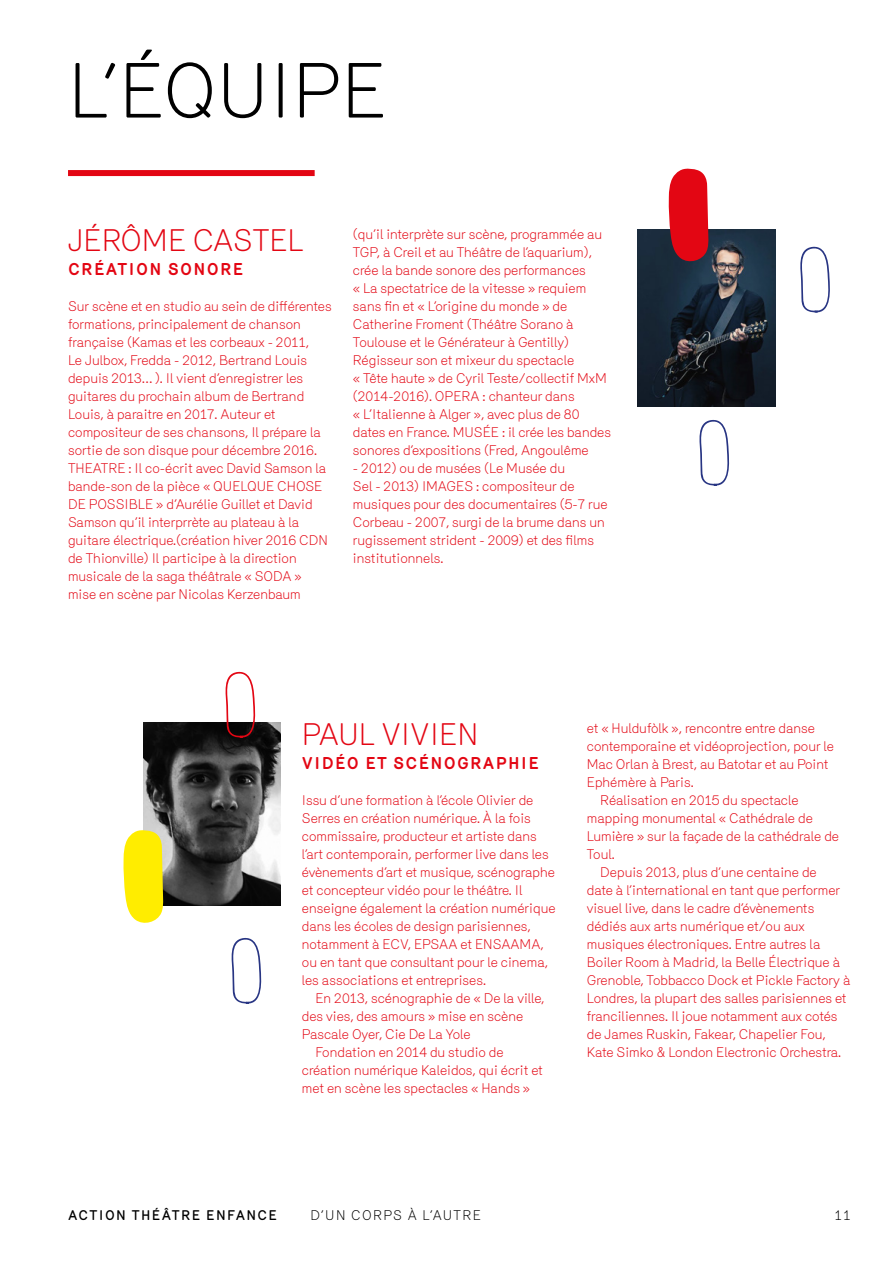
<style>
.page{position:relative;width:893px;height:1263px;background:#fff}
.page>*{position:absolute;margin:0;border:0;box-sizing:border-box;transform-origin:0 0}
.t1{font:300 75px "Mercury";color:#000}
.t2{font:300 30px "Mercury";color:#e30613}
.t3{font:700 16.5px "Mercury";letter-spacing:.075em;color:#e30613}
.t4{font:300 13.5px/18px "Mercury";color:#e30613}
.t5{font:500 13.5px "Mercury";letter-spacing:.1em;color:#000}
.t6{font:300 13.5px "Mercury";letter-spacing:.1em;color:#000}
</style>
<div class="page">
<div style="left:68px;top:170px;width:247px;height:6px;background:#e30613"></div>
<img style="left:638px;top:230px;width:137px;height:177px">
<img style="left:143px;top:723px;width:138px;height:183px">
<svg style="left:800px;top:246px;width:30px;height:67px"></svg>
<svg style="left:669px;top:168px;width:39px;height:96px;background:#d21724"></svg>
<svg style="left:699px;top:419px;width:31px;height:67px"></svg>
<svg style="left:231px;top:937px;width:31px;height:67px"></svg>
<svg style="left:123px;top:829px;width:40px;height:94px;background:#fded24"></svg>
<svg style="left:222px;top:671px;width:36px;height:68px"></svg>
<h1 class="t1" style="left:68px;top:48px;width:320px">L’ÉQUIPE</h1>
<h2 class="t2" style="left:68px;top:224px;width:237px">JÉRÔME CASTEL</h2>
<p class="t3" style="left:68px;top:260px;width:177px">CRÉATION SONORE</p>
<p class="t4" style="left:68px;top:298px;width:265px">Sur scène et en studio au sein de différentes formations, principalement de chanson française (Kamas et les corbeaux - 2011,<br>Le Julbox, Fredda - 2012, Bertrand Louis depuis 2013… ). Il vient d’enregistrer les guitares du prochain album de Bertrand Louis, à paraitre en 2017. Auteur et compositeur de ses chansons, Il prépare la sortie de son disque pour décembre 2016.<br>THEATRE : Il co-écrit avec David Samson la bande-son de la pièce « QUELQUE CHOSE DE POSSIBLE » d’Aurélie Guillet et David Samson qu’il interprrète au plateau à la guitare électrique.(création hiver 2016 CDN de Thionville) Il participe à la direction musicale de la saga théâtrale « SODA » mise en scène par Nicolas Kerzenbaum</p>
<p class="t4" style="left:353px;top:226px;width:260px">(qu’il interprète sur scène, programmée au TGP, à Creil et au Théâtre de l’aquarium), crée la bande sonore des performances<br>« La spectatrice de la vitesse » requiem sans fin et « L’origine du monde » de Catherine Froment (Théâtre Sorano à Toulouse et le Générateur à Gentilly)<br>Régisseur son et mixeur du spectacle<br>« Tête haute » de Cyril Teste/collectif MxM (2014-2016). OPERA : chanteur dans<br>« L’Italienne à Alger », avec plus de 80 dates en France. MUSÉE : il crée les bandes sonores d’expositions (Fred, Angoulême</p>
<p class="t4" style="left:353px;top:459px;width:256px">- 2012) ou de musées (Le Musée du<br>Sel - 2013) IMAGES : compositeur de musiques pour des documentaires (5-7 rue Corbeau - 2007, surgi de la brume dans un rugissement strident - 2009) et des films institutionnels.</p>
<h2 class="t2" style="left:302px;top:717px;width:178px">PAUL VIVIEN</h2>
<p class="t3" style="left:302px;top:753px;width:239px">VIDÉO ET SCÉNOGRAPHIE</p>
<p class="t4" style="left:302px;top:791px;width:255px">Issu d’une formation à l’école Olivier de Serres en création numérique. À la fois commissaire, producteur et artiste dans l’art contemporain, performer live dans les évènements d’art et musique, scénographe et concepteur vidéo pour le théâtre. Il enseigne également la création numérique dans les écoles de design parisiennes, notamment à ECV, EPSAA et ENSAAMA, ou en tant que consultant pour le cinema, les associations et entreprises.</p>
<p class="t4" style="left:315px;top:989px;width:231px">En 2013, scénographie de « De la ville,</p>
<p class="t4" style="left:302px;top:1007px;width:223px">des vies, des amours » mise en scène</p>
<p class="t4" style="left:302px;top:1025px;width:170px">Pascale Oyer, Cie De La Yole</p>
<p class="t4" style="left:315px;top:1043px;width:190px">Fondation en 2014 du studio de</p>
<p class="t4" style="left:302px;top:1061px;width:243px">création numérique Kaleidos, qui écrit et</p>
<p class="t4" style="left:302px;top:1079px;width:230px">met en scène les spectacles « Hands »</p>
<p class="t4" style="left:587px;top:719px;width:230px">et « Huldufòlk », rencontre entre danse</p>
<p class="t4" style="left:587px;top:737px;width:249px">contemporaine et vidéoprojection, pour le</p>
<p class="t4" style="left:587px;top:755px;width:243px">Mac Orlan à Brest, au Batotar et au Point</p>
<p class="t4" style="left:587px;top:773px;width:108px">Ephémère à Paris.</p>
<p class="t4" style="left:600px;top:791px;width:200px">Réalisation en 2015 du spectacle</p>
<p class="t4" style="left:587px;top:809px;width:228px">mapping monumental « Cathédrale de</p>
<p class="t4" style="left:587px;top:827px;width:254px">Lumière » sur la façade de la cathédrale de</p>
<p class="t4" style="left:587px;top:845px;width:29px">Toul.</p>
<p class="t4" style="left:600px;top:863px;width:218px">Depuis 2013, plus d’une centaine de</p>
<p class="t4" style="left:587px;top:881px;width:255px">date à l’international en tant que performer</p>
<p class="t4" style="left:587px;top:899px;width:229px">visuel live, dans le cadre d’évènements</p>
<p class="t4" style="left:587px;top:917px;width:219px">dédiés aux arts numérique et/ou aux</p>
<p class="t4" style="left:587px;top:935px;width:235px">musiques électroniques. Entre autres la</p>
<p class="t4" style="left:587px;top:953px;width:255px">Boiler Room à Madrid, la Belle Électrique à</p>
<p class="t4" style="left:587px;top:971px;width:265px">Grenoble, Tobbacco Dock et Pickle Factory à</p>
<p class="t4" style="left:587px;top:989px;width:261px">Londres, la plupart des salles parisiennes et</p>
<p class="t4" style="left:587px;top:1007px;width:252px">franciliennes. Il joue notamment aux cotés</p>
<p class="t4" style="left:587px;top:1025px;width:240px">de James Ruskin, Fakear, Chapelier Fou,</p>
<p class="t4" style="left:587px;top:1043px;width:256px">Kate Simko &amp; London Electronic Orchestra.</p>
<p class="t5" style="left:68px;top:1207px;width:210px">ACTION THÉÂTRE ENFANCE</p>
<p class="t6" style="left:310px;top:1208px;width:172px">D’UN CORPS À L’AUTRE</p>
<p class="t6" style="left:835px;top:1208px;width:17px">11</p>
</div>
